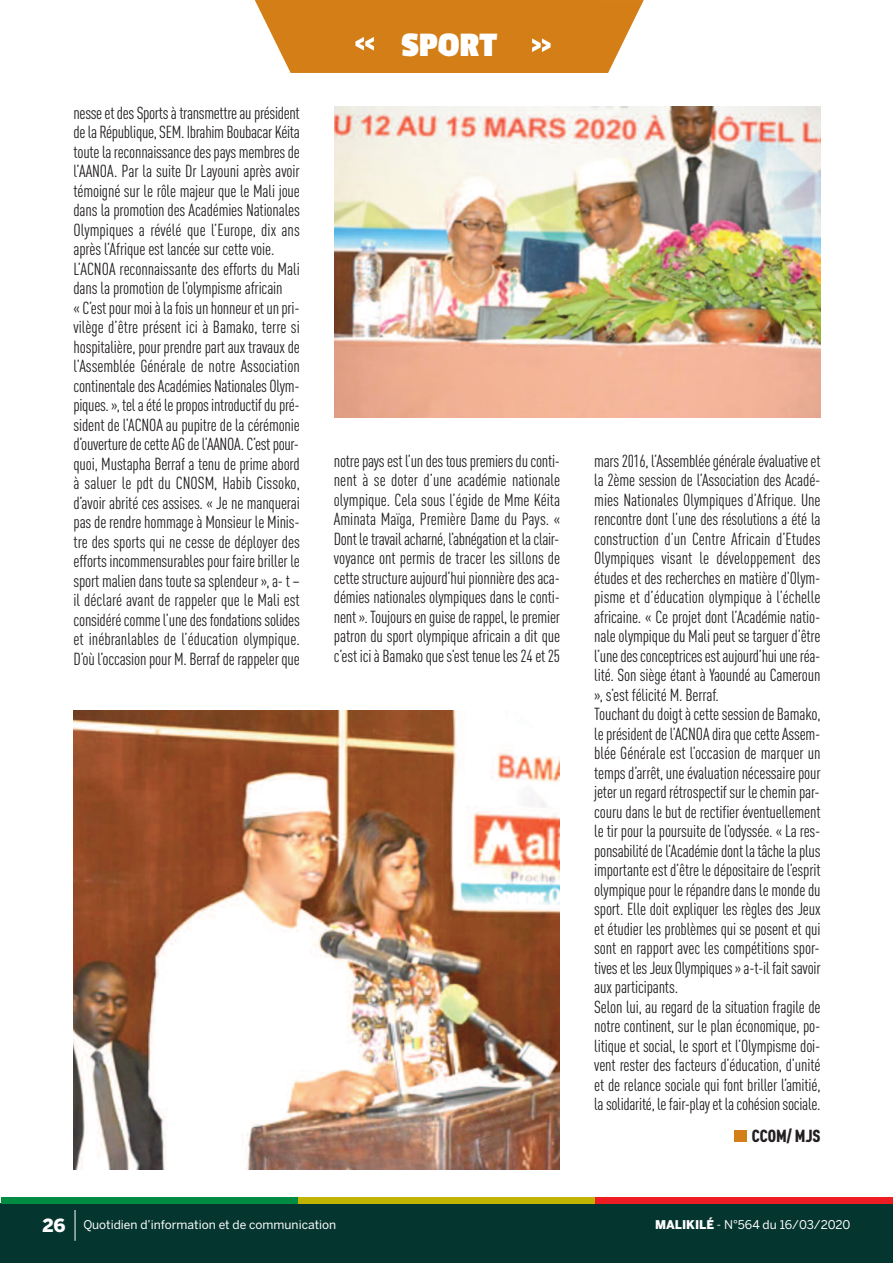
<style>
.page{position:relative;width:893px;height:1263px;background:#fff}
.page>*{position:absolute;margin:0;border:0;box-sizing:border-box;transform-origin:0 0}
.t1{font:700 36px "Passion One";color:#fff}
.t2{font:condensed 17.25px/19.5px "DIN Pro";letter-spacing:-.01em;color:#231f20}
.t3{font:900 condensed 17.25px "DIN Pro";letter-spacing:-.01em;color:#231f20}
.t4{font:12px "Benton Sans";color:#fff}
.s1{font-weight:900;font-size:18px}
.s2{font-weight:900}
</style>
<div class="page">
<div style="left:1px;top:1203px;width:892px;height:60px;background:#05352f"></div>
<div style="left:1px;top:1197px;width:297px;height:6px;background:#008b43"></div>
<div style="left:298px;top:1197px;width:298px;height:6px;background:#c0b301"></div>
<div style="left:596px;top:1197px;width:297px;height:6px;background:#ee1d23"></div>
<hr style="left:75px;top:1210px;width:1px;height:31px;background:#fff">
<svg style="left:255px;top:0;width:389px;height:73px;background:#d78b2e"></svg>
<div style="left:734px;top:1131px;width:12px;height:11px;background:#d37e17"></div>
<img style="left:335px;top:106px;width:485px;height:311px">
<img style="left:74px;top:710px;width:485px;height:459px">
<p class="t2" style="left:74px;top:104px;width:228px">nesseetdesSportsàtransmettreauprésident dela République,SEM. IbrahimBoubacar Kéita toutelareconnaissancedespaysmembresde l’AANOA. Par la suite Dr Layouni après avoir témoigné sur le rôle majeur que le Mali joue dans la promotion des Académies Nationales Olympiques a révélé que l’Europe, dix ans après l’Afrique est lancée sur cette voie.<br>L’ACNOA reconnaissante des efforts du Mali dans la promotion de l’olympisme africain «C’estpourmoiàlafoisunhonneuretunpri&shy;vilège d’être présent ici à Bamako, terre si hospitalière, pour prendre part aux travaux de l’Assemblée Générale de notre Association continentaledesAcadémies Nationales Olym&shy;piques.», telaétéleproposintroductifdupré&shy;sident de l’ACNOA au pupitre de la cérémonie d’ouverturedecetteAG del’AANOA.C’estpour&shy;quoi, Mustapha Berraf a tenu de prime abord à saluer le pdt du CNOSM, Habib Cissoko, d’avoir abrité ces assises. « Je ne manquerai pas de rendre hommage à Monsieur le Minis&shy;tre des sports qui ne cesse de déployer des efforts incommensurables pour faire briller le sport malien dans toute sa splendeur », a- t – il déclaré avant de rappeler que le Mali est considérécommel’unedesfondationssolides et inébranlables de l’éducation olympique.<br>D’oùl’occasionpour M. Berrafderappelerque</p>
<h1 class="t1" style="left:401px;top:26px;width:97px">SPORT</h1>
<p class="t2" style="left:334px;top:453px;width:228px;text-align:justify">notrepaysest l’undestouspremiersduconti&shy;nent à se doter d’une académie nationale olympique. Cela sous l’égide de Mme Kéita Aminata Maïga, Première Dame du Pays. « Dont letravailacharné, l’abnégationet laclair&shy;voyance ont permis de tracer les sillons de cettestructureaujourd’huipionnièredesaca&shy;démies nationales olympiques dans le conti&shy;nent».Toujoursenguisederappel, lepremier patron du sport olympique africain a dit que c’est icià Bamakoques’est tenueles24et25</p>
<p class="t2" style="left:594px;top:453px;width:228px">mars2016, l’Assembléegénéraleévaluativeet la 2ème session de l’Association des Acadé&shy;mies Nationales Olympiques d’Afrique. Une rencontre dont l’une des résolutions a été la construction d’un Centre Africain d’Etudes Olympiques visant le développement des études et des recherches en matière d’Olym&shy;pisme et d’éducation olympique à l’échelle africaine. « Ce projet dont l’Académie natio&shy;nale olympique du Mali peut se targuer d’être l’unedesconceptricesestaujourd’huiuneréa&shy;lité. Son siège étant à Yaoundé au Cameroun », s’est félicité M. Berraf.<br>Touchantdudoigtàcettesessionde Bamako, leprésidentdel’ACNOAdiraquecetteAssem&shy;blée Générale est l’occasion de marquer un temps d’arrêt, une évaluation nécessaire pour jeterunregardrétrospectifsur lecheminpar&shy;couru dans le but de rectifier éventuellement le tir pour la poursuite de l’odyssée. « La res&shy;ponsabilitédel’Académiedont latâchelaplus importante est d’être le dépositaire de l’esprit olympique pour le répandre dans le monde du sport. Elle doit expliquer les règles des Jeux et étudier les problèmes qui se posent et qui sont en rapport avec les compétitions spor&shy;tiveset lesJeux Olympiques»a-t-il faitsavoir aux participants.<br>Selon lui, au regard de la situation fragile de notre continent, sur le plan économique, po&shy;litique et social, le sport et l’Olympisme doi&shy;vent rester des facteurs d’éducation, d’unité et de relance sociale qui font briller l’amitié, lasolidarité, lefair-playet lacohésionsociale.</p>
<p class="t3" style="left:752px;top:1129px;width:70px">CCOM/ MJS</p>
<p class="t4" style="left:43px;top:1218px;width:295px"><span class="s1">26</span> Quotidien d’information et de communication</p>
<p class="t4" style="left:655px;top:1218px;width:197px"><span class="s2">MALIKILÉ</span> - N°564 du 16/03/2020</p>
</div>
